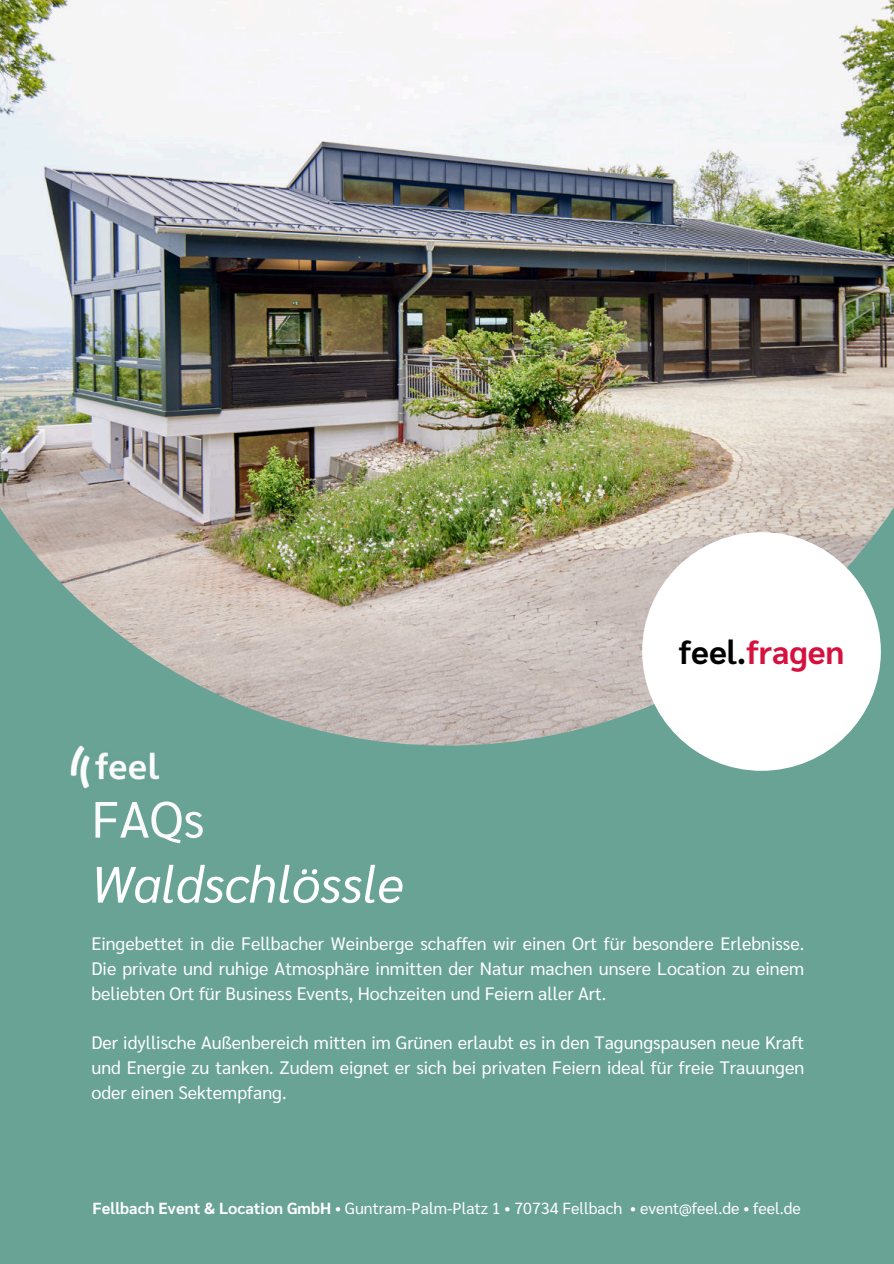
<style>
.page{position:relative;width:894px;height:1264px;background:#fff}
.page>*{position:absolute;margin:0;border:0;box-sizing:border-box;transform-origin:0 0}
.t1{font:italic 50.85px "Sarabun";color:#fff}
.t2{font:50.85px "Sarabun";color:#fafafa}
.t3{font:700 33px "Sarabun";color:#d7113e}
.t4{font:18px/24.8px "Sarabun";color:#fff;text-align:justify}
.t5{font:16.05px "Sarabun";color:#fff}
.s1{color:#000}
.s2{font-weight:700}
</style>
<div class="page">
<div style="left:0;top:0;width:893px;height:1263px;background:#68a396"></div>
<img style="left:0;top:0;width:893px;height:745px">
<div style="left:642px;top:532px;width:238px;height:238px;background:#fff;border-radius:50%"></div>
<img style="left:53px;top:727px;width:124px;height:62px">
<h2 class="t3" style="left:678px;top:633px;width:167px"><span class="s1">feel.</span>fragen</h2>
<h1 class="t2" style="left:91px;top:790px;width:115px">FAQs</h1>
<h1 class="t1" style="left:91px;top:855px;width:314px">Waldschlössle</h1>
<p class="t4" style="left:91px;top:931px;width:714px">Eingebettet in die Fellbacher Weinberge schaffen wir einen Ort für besondere Erlebnisse.<br>Die private und ruhige Atmosphäre inmitten der Natur machen unsere Location zu einem beliebten Ort für Business Events, Hochzeiten und Feiern aller Art.</p>
<p class="t4" style="left:91px;top:1030px;width:714px">Der idyllische Außenbereich mitten im Grünen erlaubt es in den Tagungspausen neue Kraft und Energie zu tanken. Zudem eignet er sich bei privaten Feiern ideal für freie Trauungen oder einen Sektempfang.</p>
<p class="t5" style="left:93px;top:1198px;width:709px"><span class="s2">Fellbach Event &amp; Location GmbH</span> • Guntram-Palm-Platz 1 • 70734 Fellbach • event@feel.de • feel.de</p>
</div>
